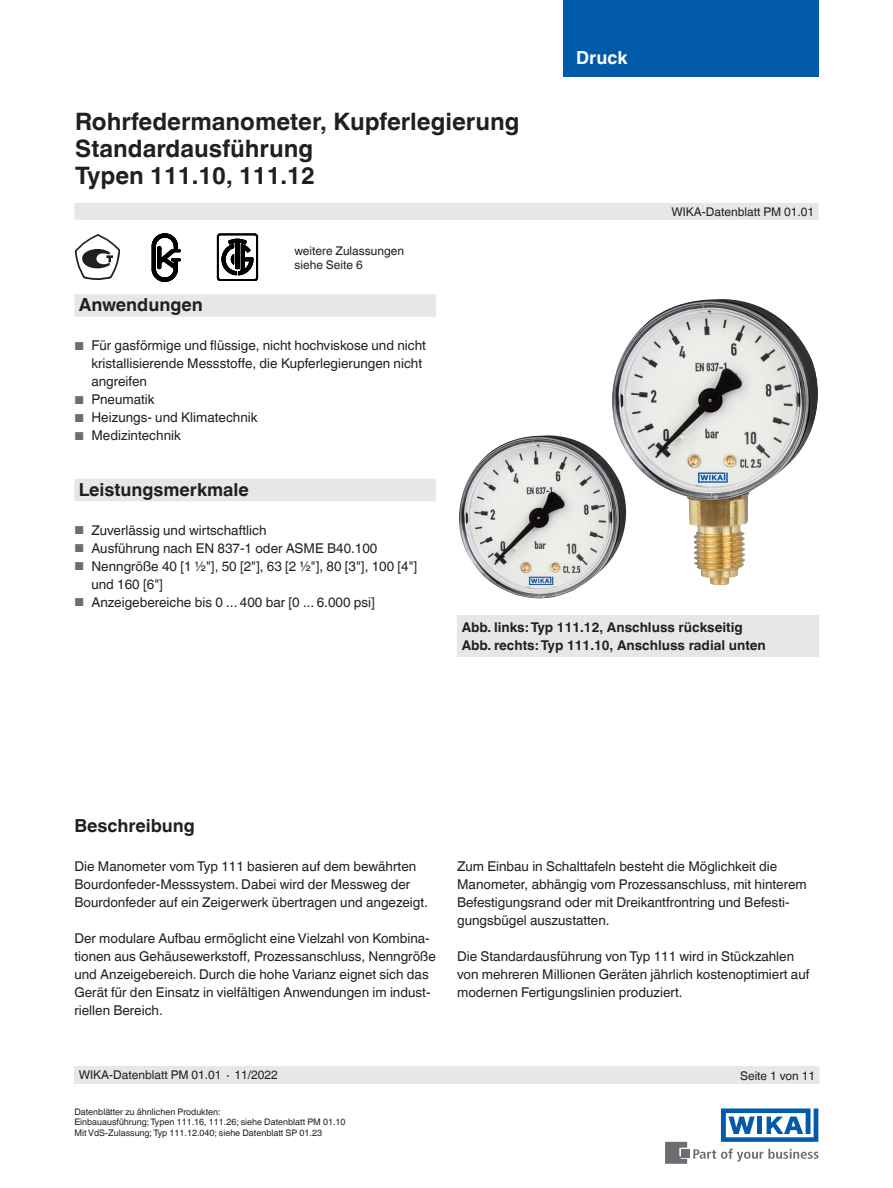
<style>
.page{position:relative;width:893px;height:1188px;background:#fff}
.page>*{position:absolute;margin:0;border:0;box-sizing:border-box;transform-origin:0 0}
.t1{font:700 24px/27px "Helvetica World";color:#231f20}
.t2{font:700 18px "Helvetica World";color:#231f20}
.t3{font:700 18px "Helvetica World";color:#fff}
.t4{font:13.5px/18px "Helvetica World";color:#231f20}
.t5{font:700 13.5px/18px "Helvetica World";color:#231f20}
.t6{font:12px/13.5px "Helvetica World";color:#231f20}
.t7{font:9px/10.5px "Helvetica World";color:#231f20}
.s1{font-size:11.55px;color:#6c6d70}
</style>
<div class="page">
<svg style="left:693px;top:1149px;width:126px;height:13px"></svg>
<div style="left:682px;top:1150px;width:8px;height:8px;background:#6c6d70"></div>
<svg style="left:665px;top:1142px;width:22px;height:22px"></svg>
<svg style="left:721px;top:1108px;width:97px;height:34px"></svg>
<div style="left:563px;top:0;width:256px;height:76px;background:#015aaa"></div>
<div style="left:74px;top:203px;width:745px;height:17px;background:#e6e7e9"></div>
<div style="left:74px;top:1066px;width:745px;height:18px;background:#e6e7e9"></div>
<img style="left:610px;top:299px;width:208px;height:286px">
<img style="left:488px;top:435px;width:58px;height:19px">
<div style="left:457px;top:615px;width:362px;height:42px;background:#e6e7e9"></div>
<div style="left:74px;top:294px;width:362px;height:23px;background:#e6e7e9"></div>
<div style="left:74px;top:479px;width:362px;height:22px;background:#e6e7e9"></div>
<svg style="left:217px;top:234px;width:41px;height:47px"></svg>
<svg style="left:152px;top:234px;width:28px;height:47px"></svg>
<svg style="left:75px;top:234px;width:45px;height:46px"></svg>
<h1 class="t1" style="left:75px;top:108px;width:446px">Rohrfedermanometer, Kupferlegierung<br>Standardausführung<br>Typen 111.10, 111.12</h1>
<p class="t6" style="left:294px;top:244px;width:111px">weitere Zulassungen siehe Seite 6</p>
<h2 class="t2" style="left:79px;top:295px;width:126px">Anwendungen</h2>
<p class="t4" style="left:91px;top:337px;width:336px;text-indent:-17px"><span class="s1">■</span> Für gasförmige und flüssige, nicht hochviskose und nicht kristallisierende Messstoffe, die Kupferlegierungen nicht angreifen</p>
<p class="t4" style="left:74px;top:391px;width:82px"><span class="s1">■</span> Pneumatik</p>
<p class="t4" style="left:74px;top:409px;width:185px"><span class="s1">■</span> Heizungs- und Klimatechnik</p>
<p class="t4" style="left:74px;top:427px;width:108px"><span class="s1">■</span> Medizintechnik</p>
<h2 class="t2" style="left:79px;top:479px;width:172px">Leistungsmerkmale</h2>
<p class="t4" style="left:74px;top:521px;width:194px"><span class="s1">■</span> Zuverlässig und wirtschaftlich</p>
<p class="t4" style="left:74px;top:539px;width:305px"><span class="s1">■</span> Ausführung nach EN 837-1 oder ASME B40.100</p>
<p class="t4" style="left:91px;top:557px;width:327px;text-indent:-17px"><span class="s1">■</span> Nenngröße 40 [1 ½"], 50 [2"], 63 [2 ½"], 80 [3"], 100 [4"] und 160 [6"]</p>
<p class="t4" style="left:74px;top:593px;width:302px"><span class="s1">■</span> Anzeigebereiche bis 0 ... 400 bar [0 ... 6.000 psi]</p>
<h2 class="t3" style="left:576px;top:47px;width:53px">Druck</h2>
<p class="t6" style="left:671px;top:205px;width:144px">WIKA-Datenblatt PM 01.01</p>
<p class="t5" style="left:462px;top:618px;width:306px">Abb. links: Typ 111.12, Anschluss rückseitig<br>Abb. rechts: Typ 111.10, Anschluss radial unten</p>
<h2 class="t2" style="left:74px;top:816px;width:122px">Beschreibung</h2>
<p class="t4" style="left:74px;top:858px;width:355px">Die Manometer vom Typ 111 basieren auf dem bewährten<br>Bourdonfeder-Messsystem. Dabei wird der Messweg der<br>Bourdonfeder auf ein Zeigerwerk übertragen und angezeigt.</p>
<p class="t4" style="left:74px;top:930px;width:363px">Der modulare Aufbau ermöglicht eine Vielzahl von Kombina&shy;tionen aus Gehäusewerkstoff, Prozessanschluss, Nenngröße und Anzeigebereich. Durch die hohe Varianz eignet sich das Gerät für den Einsatz in vielfältigen Anwendungen im indust&shy;riellen Bereich.</p>
<p class="t6" style="left:79px;top:1068px;width:201px">WIKA-Datenblatt PM 01.01 ∙ 11/2022</p>
<p class="t7" style="left:74px;top:1107px;width:273px">Datenblätter zu ähnlichen Produkten:<br>Einbauausführung; Typen 111.16, 111.26; siehe Datenblatt PM 01.10<br>Mit VdS-Zulassung; Typ 111.12.040; siehe Datenblatt SP 01.23</p>
<p class="t4" style="left:457px;top:858px;width:351px">Zum Einbau in Schalttafeln besteht die Möglichkeit die Manometer, abhängig vom Prozessanschluss, mit hinterem Befestigungsrand oder mit Dreikantfrontring und Befesti&shy;gungsbügel auszustatten.</p>
<p class="t4" style="left:457px;top:948px;width:354px">Die Standardausführung von Typ 111 wird in Stückzahlen von mehreren Millionen Geräten jährlich kostenoptimiert auf modernen Fertigungslinien produziert.</p>
<p class="t6" style="left:740px;top:1069px;width:77px">Seite 1 von 11</p>
</div>
